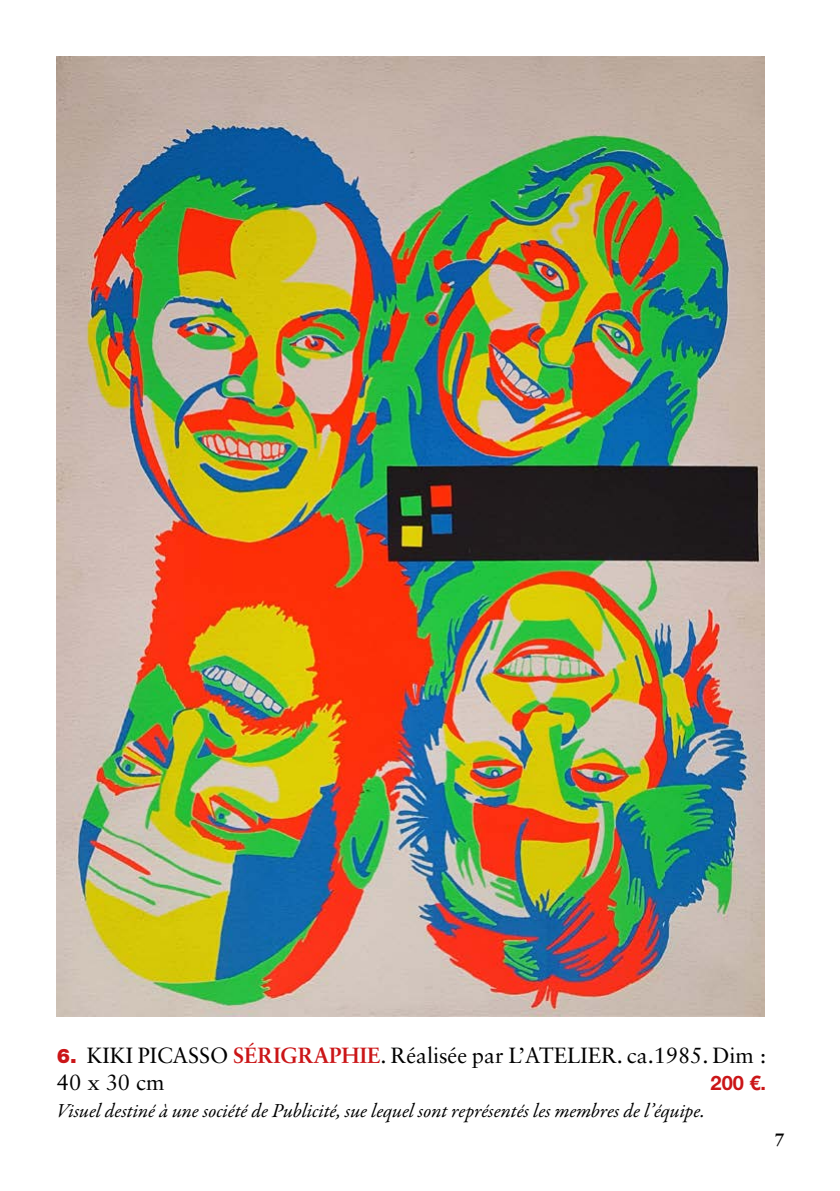
<style>
.page{position:relative;width:840px;height:1191px;background:#fff}
.page>*{position:absolute;margin:0;border:0;box-sizing:border-box;transform-origin:0 0}
.t1{font:22px/26.4px "Sabon LT Std";color:#000}
.Notice{font:italic 20px "Garamond Premr Pro";letter-spacing:-.005em;color:#000}
.t2{font:700 20px "Helvetica Neue LT Std";color:#cb1517}
.t3{font:700 18px "Sabon LT Std";color:#000}
.s1{font-family:"Helvetica Neue LT Std";font-weight:900;font-size:20px;color:#cb1517}
.s2{font-weight:700;color:#cb1517}
</style>
<div class="page">
<img style="left:57px;top:57px;width:707px;height:959px">
<p class="t1" style="left:57px;top:1042px;width:710px"><span class="s1">6.</span> KIKI PICASSO <span class="s2">SÉRIGRAPHIE</span>. Réalisée par L’ATELIER. ca.1985. Dim :<br>40 x 30 cm</p>
<p class="t2" style="left:710px;top:1070px;width:57px">200 €.</p>
<p class="Notice" style="left:57px;top:1098px;width:649px">Visuel destiné à une société de Publicité, sue lequel sont représentés les membres de l’équipe.</p>
<p class="t3" style="left:774px;top:1128px;width:12px">7</p>
</div>
